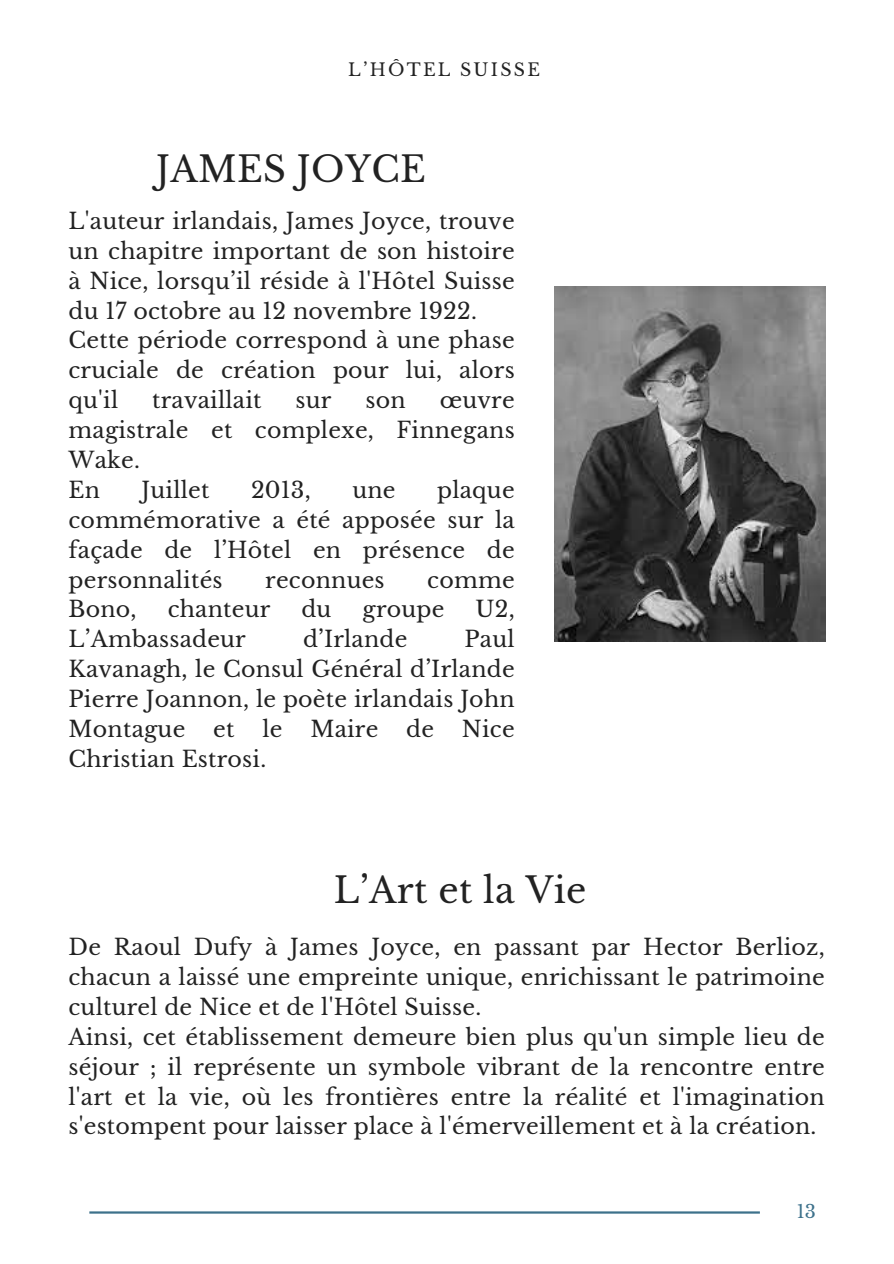
<style>
.page{position:relative;width:894px;height:1264px;background:#fff}
.page>*{position:absolute;margin:0;border:0;box-sizing:border-box;transform-origin:0 0}
.t1{font:35.4px "Libre Baskerville";letter-spacing:.01em;color:#222}
.t2{font:22.05px/29.8px "Libre Baskerville";letter-spacing:.01em;color:#222}
.t3{font:18px "Libre Baskerville";color:#3d718b}
.t4{font:17.4px "Libre Baskerville";letter-spacing:.13em;color:#222}
</style>
<div class="page">
<img style="left:554px;top:287px;width:270px;height:354px">
<hr style="left:89px;top:1211px;width:670px;height:2px;background:#3d718b">
<p class="t4" style="left:348px;top:59px;width:193px">L’HÔTEL SUISSE</p>
<h1 class="t1" style="left:156px;top:147px;width:271px">JAMES JOYCE</h1>
<p class="t2" style="left:69px;top:206px;width:447px">L'auteur irlandais, James Joyce, trouve un chapitre important de son histoire à Nice, lorsqu’il réside à l'Hôtel Suisse du 17 octobre au 12 novembre 1922.<br>Cette période correspond à une phase cruciale de création pour lui, alors qu'il</p>
<p class="t2" style="left:152px;top:385px;width:111px">travaillait</p>
<p class="t2" style="left:295px;top:385px;width:37px">sur</p>
<p class="t2" style="left:365px;top:385px;width:42px">son</p>
<p class="t2" style="left:69px;top:385px;width:447px;text-indent:371px">œuvre magistrale et complexe, Finnegans<br>Wake.<br>En</p>
<p class="t2" style="left:69px;top:475px;width:447px;text-align:justify;text-indent:368px">plaque commémorative a été apposée sur la façade de l’Hôtel en présence de personnalités</p>
<p class="t2" style="left:142px;top:475px;width:69px">Juillet</p>
<p class="t2" style="left:251px;top:475px;width:61px">2013,</p>
<p class="t2" style="left:352px;top:475px;width:45px">une</p>
<p class="t2" style="left:265px;top:565px;width:121px">reconnues</p>
<p class="t2" style="left:427px;top:565px;width:89px">comme</p>
<p class="t2" style="left:69px;top:595px;width:70px">Bono,</p>
<p class="t2" style="left:168px;top:595px;width:104px">chanteur</p>
<p class="t2" style="left:301px;top:595px;width:31px">du</p>
<p class="t2" style="left:362px;top:595px;width:83px">groupe</p>
<p class="t2" style="left:475px;top:595px;width:41px">U2,</p>
<p class="t2" style="left:69px;top:624px;width:179px">L’Ambassadeur</p>
<p class="t2" style="left:303px;top:624px;width:106px">d’Irlande</p>
<p class="t2" style="left:69px;top:624px;width:447px;text-align:justify;text-indent:396px">Paul Kavanagh, le Consul Général d’Irlande Pierre Joannon, le poète irlandais John Montague</p>
<p class="t2" style="left:213px;top:714px;width:23px">et</p>
<p class="t2" style="left:262px;top:714px;width:22px">le</p>
<p class="t2" style="left:310px;top:714px;width:70px">Maire</p>
<p class="t2" style="left:406px;top:714px;width:29px">de</p>
<p class="t2" style="left:462px;top:714px;width:54px">Nice</p>
<p class="t2" style="left:69px;top:744px;width:199px">Christian Estrosi.</p>
<h1 class="t1" style="left:333px;top:868px;width:254px">L’Art et la Vie</h1>
<p class="t2" style="left:69px;top:932px;width:757px">De Raoul Dufy à James Joyce, en passant par Hector Berlioz, chacun a laissé une empreinte unique, enrichissant le patrimoine culturel de Nice et de l'Hôtel Suisse.<br>Ainsi, cet établissement demeure bien plus qu'un simple lieu de séjour ; il représente un symbole vibrant de la rencontre entre l'art et la vie, où les frontières entre la réalité et l'imagination s'estompent pour laisser place à l'émerveillement et à la création.</p>
<p class="t3" style="left:796px;top:1200px;width:21px">13</p>
</div>
